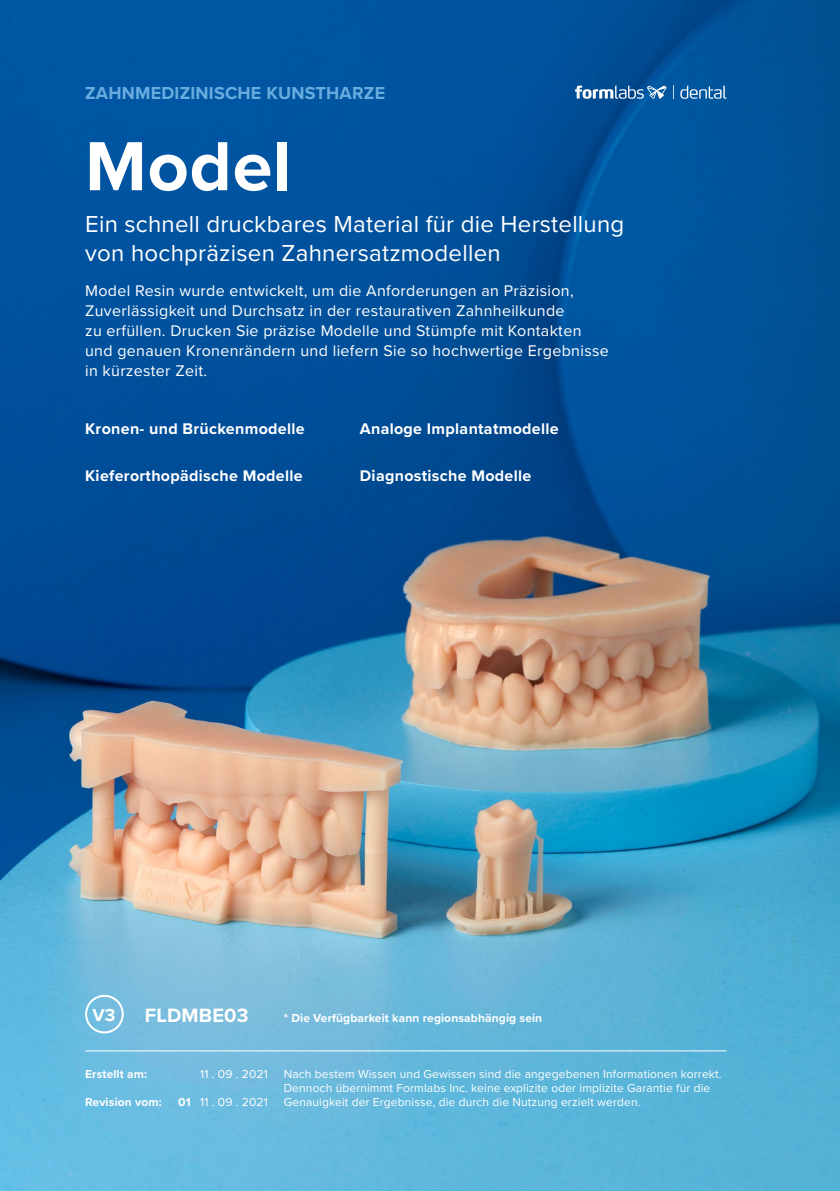
<style>
.page{position:relative;width:840px;height:1191px;background:#fff}
.page>*{position:absolute;margin:0;border:0;box-sizing:border-box;transform-origin:0 0}
.t1{font:700 72px "Proxima Nova";letter-spacing:.01em;color:#fff}
.t2{font:24px/28.8px "Proxima Nova";letter-spacing:.01em;color:#fff}
.t3{font:700 20px "Proxima Nova";letter-spacing:.01em;color:#fff}
.t4{font:700 18px "Proxima Nova";letter-spacing:.01em;color:#69acdf}
.t5{font:700 18px "Proxima Nova";color:#fff}
.t6{font:16px/20px "Proxima Nova";letter-spacing:.02em;color:#fff}
.t7{font:700 16px "Proxima Nova";letter-spacing:.02em;color:#fff}
.t8{font:12px/14px "Proxima Nova";letter-spacing:.01em;color:#fff}
.t9{font:700 12px "Proxima Nova";letter-spacing:.01em;color:#fff}
.s1{font-weight:700}
</style>
<div class="page">
<img style="left:0;top:0;width:839px;height:1191px">
<div style="left:85px;top:994px;width:39px;height:39px;border:2px solid #fff;border-radius:50%"></div>
<hr style="left:85px;top:1050px;width:641px;height:1px;background:#fff">
<svg style="left:574px;top:85px;width:92px;height:14px"></svg>
<svg style="left:680px;top:85px;width:46px;height:14px"></svg>
<svg style="left:672px;top:85px;width:1px;height:14px"></svg>
<p class="t4" style="left:85px;top:80px;width:301px">ZAHNMEDIZINISCHE KUNSTHARZE</p>
<h1 class="t1" style="left:85px;top:112px;width:207px">Model</h1>
<h2 class="t2" style="left:85px;top:208px;width:540px">Ein schnell druckbares Material für die Herstellung von hochpräzisen Zahnersatzmodellen</h2>
<p class="t6" style="left:85px;top:280px;width:525px">Model Resin wurde entwickelt, um die Anforderungen an Präzision, Zuverlässigkeit und Durchsatz in der restaurativen Zahnheilkunde<br>zu erfüllen. Drucken Sie präzise Modelle und Stümpfe mit Kontakten und genauen Kronenrändern und liefern Sie so hochwertige Ergebnisse in kürzester Zeit.</p>
<p class="t7" style="left:85px;top:417px;width:221px">Kronen- und Brückenmodelle</p>
<p class="t7" style="left:359px;top:417px;width:200px">Analoge Implantatmodelle</p>
<p class="t7" style="left:85px;top:463px;width:219px">Kieferorthopädische Modelle</p>
<p class="t7" style="left:359px;top:463px;width:173px">Diagnostische Modelle</p>
<p class="t5" style="left:92px;top:1001px;width:24px">V3</p>
<p class="t3" style="left:145px;top:1000px;width:105px">FLDMBE03</p>
<p class="t9" style="left:284px;top:1009px;width:260px">* Die Verfügbarkeit kann regionsabhängig sein</p>
<p class="t9" style="left:85px;top:1065px;width:64px">Erstellt am:</p>
<p class="t8" style="left:200px;top:1066px;width:69px">11 . 09 . 2021</p>
<p class="t8" style="left:283px;top:1066px;width:439px">Nach bestem Wissen und Gewissen sind die angegebenen Informationen korrekt.<br>Dennoch übernimmt Formlabs Inc. keine explizite oder implizite Garantie für die</p>
<p class="t9" style="left:85px;top:1093px;width:78px">Revision vom:</p>
<p class="t8" style="left:178px;top:1094px;width:91px"><span class="s1">01</span> 11 . 09 . 2021</p>
<p class="t8" style="left:283px;top:1094px;width:358px">Genauigkeit der Ergebnisse, die durch die Nutzung erzielt werden.</p>
</div>
